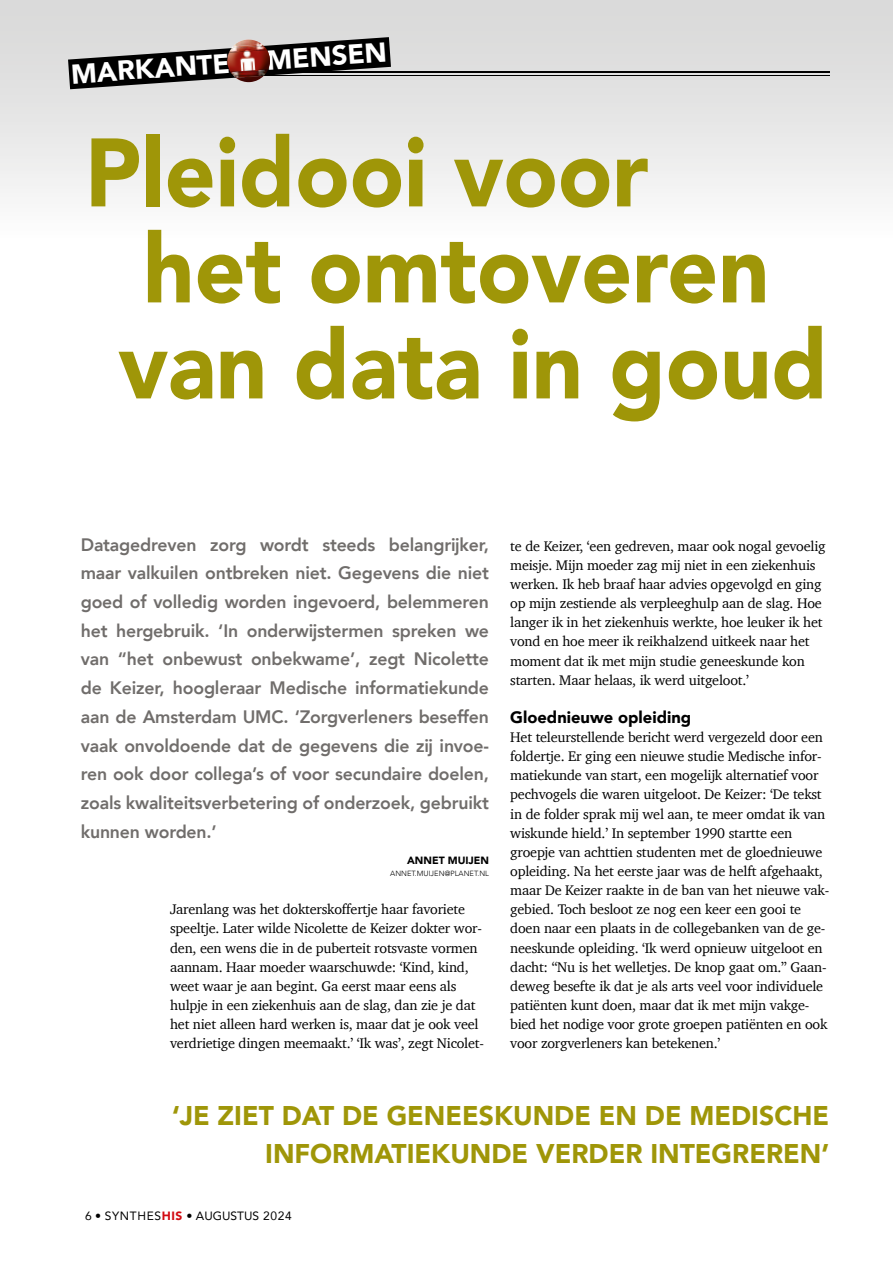
<style>
.page{position:relative;width:893px;height:1263px;background:#fff}
.page>*{position:absolute;margin:0;border:0;box-sizing:border-box;transform-origin:0 0}
.t1{font:900 96px/96px "Avenir";color:#9f9608;scale:.93 1}
.t2{font:900 27.45px "Avenir";color:#fff}
.t3{font:900 27px/38.2px "Avenir";color:#9f9608;text-align:right}
.t4{font:800 18px/28.7px "Avenir";letter-spacing:-.01em;color:#706d6b;text-align:justify}
.t5{font:900 16.5px "Avenir";color:#000}
.t6{font:14.25px/19.2px "Charter";letter-spacing:-.015em;color:#000}
.t7{font:12px "Avenir";letter-spacing:.05em;color:#000}
.t8{font:900 10.5px "Avenir";color:#000}
.t9{font:300 7.5px "Avenir";color:#000}
.s1{font-weight:900;color:#d20a11}
</style>
<div class="page">
<svg style="left:0;top:0;width:893px;height:193px"></svg>
<hr style="left:85px;top:72px;width:744px;height:1px;background:#000">
<hr style="left:85px;top:75px;width:744px;height:1px;background:#000">
<svg style="left:68px;top:37px;width:323px;height:52px"></svg>
<h2 class="t2" style="left:69px;top:51px;width:161px;rotate:-4deg">MARKANTE</h2>
<h2 class="t2" style="left:265px;top:37px;width:122px;rotate:-4deg">MENSEN</h2>
<h1 class="t1" style="left:118px;top:122px;width:764px;text-indent:-33px">Pleidooi voor<br>het omtoveren van data in goud</h1>
<p class="t4" style="left:81px;top:530px;width:410px">Datagedreven zorg wordt steeds belangrijker, maar valkuilen ontbreken niet. Gegevens die niet goed of volledig worden ingevoerd, belemmeren het hergebruik. ‘In onderwijstermen spreken we van “het onbewust onbekwame’, zegt Nicolette de Keizer, hoogleraar Medische informatiekunde aan de Amsterdam UMC. ‘Zorgverleners beseffen vaak onvoldoende dat de gegevens die zij invoe&shy;ren ook door collega’s of voor secundaire doelen, zoals kwaliteitsverbetering of onderzoek, gebruikt kunnen worden.’</p>
<p class="t8" style="left:407px;top:852px;width:83px">ANNET MUIJEN</p>
<p class="t9" style="left:390px;top:869px;width:100px">ANNET.MUIJEN@PLANET.NL</p>
<p class="t6" style="left:170px;top:900px;width:315px">Jarenlang was het dokterskoffertje haar favoriete speeltje. Later wilde Nicolette de Keizer dokter wor&shy;den, een wens die in de puberteit rotsvaste vormen aannam. Haar moeder waarschuwde: ‘Kind, kind, weet waar je aan begint. Ga eerst maar eens als hulpje in een ziekenhuis aan de slag, dan zie je dat het niet alleen hard werken is, maar dat je ook veel verdrietige dingen meemaakt.’ ‘Ik was’, zegt Nicolet-</p>
<p class="t6" style="left:510px;top:536px;width:317px">te de Keizer, ‘een gedreven, maar ook nogal gevoelig meisje. Mijn moeder zag mij niet in een ziekenhuis werken. Ik heb braaf haar advies opgevolgd en ging op mijn zestiende als verpleeghulp aan de slag. Hoe langer ik in het ziekenhuis werkte, hoe leuker ik het vond en hoe meer ik reikhalzend uitkeek naar het moment dat ik met mijn studie geneeskunde kon starten. Maar helaas, ik werd uitgeloot.’</p>
<p class="t5" style="left:510px;top:703px;width:182px">Gloednieuwe opleiding</p>
<p class="t6" style="left:510px;top:727px;width:320px">Het teleurstellende bericht werd vergezeld door een foldertje. Er ging een nieuwe studie Medische infor&shy;matiekunde van start, een mogelijk alternatief voor pechvogels die waren uitgeloot. De Keizer: ‘De tekst in de folder sprak mij wel aan, te meer omdat ik van wiskunde hield.’ In september 1990 startte een groepje van achttien studenten met de gloednieuwe opleiding. Na het eerste jaar was de helft afgehaakt, maar De Keizer raakte in de ban van het nieuwe vak&shy;gebied. Toch besloot ze nog een keer een gooi te doen naar een plaats in de collegebanken van de ge&shy;neeskunde opleiding. ‘Ik werd opnieuw uitgeloot en dacht: “Nu is het welletjes. De knop gaat om.” Gaan&shy;deweg besefte ik dat je als arts veel voor individuele patiënten kunt doen, maar dat ik met mijn vakge&shy;bied het nodige voor grote groepen patiënten en ook voor zorgverleners kan betekenen.’</p>
<h3 class="t3" style="left:172px;top:1095px;width:659px">‘JE ZIET DAT DE GENEESKUNDE EN DE MEDISCHE<br>INFORMATIEKUNDE VERDER INTEGREREN’</h3>
<p class="t7" style="left:85px;top:1207px;width:208px">6 • SYNTHES<span class="s1">HIS</span> • AUGUSTUS 2024</p>
</div>
